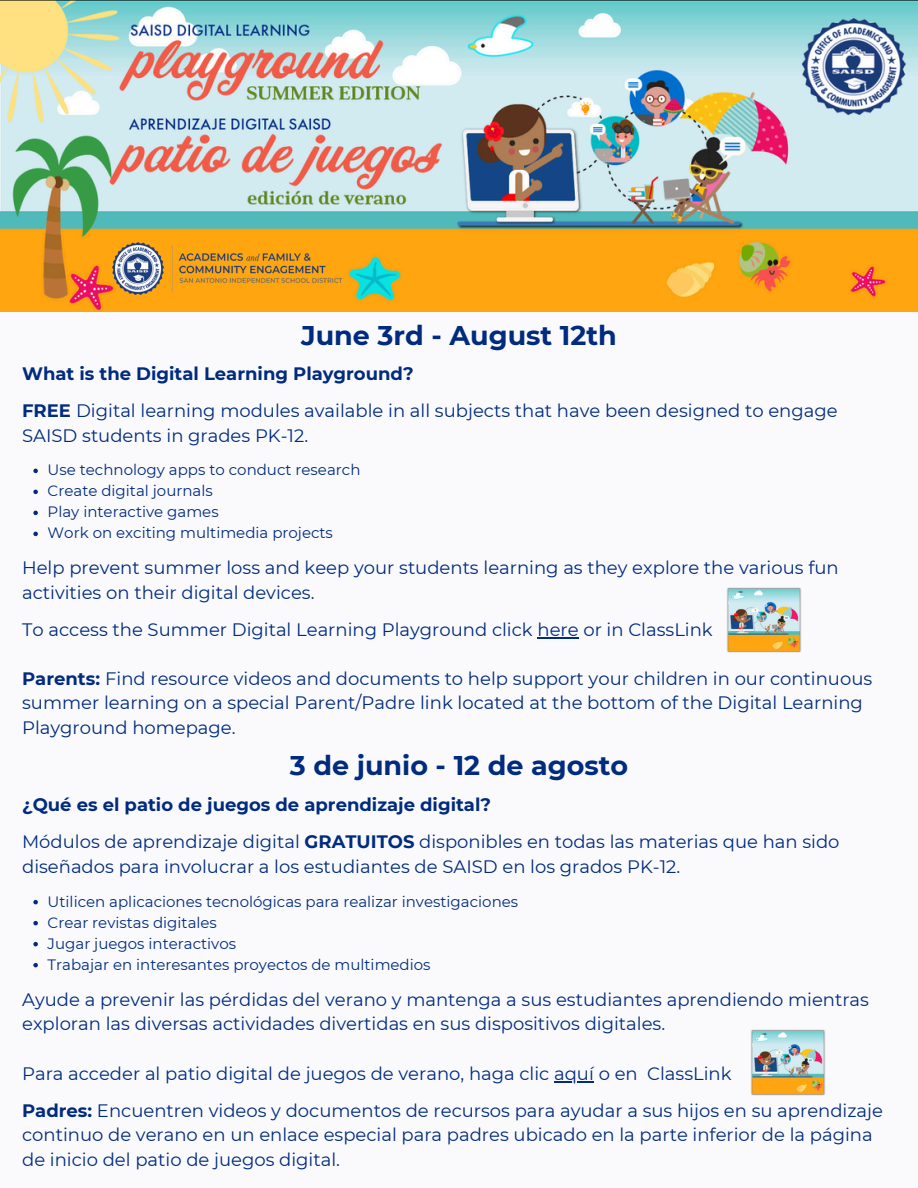
<style>
.page{position:relative;width:918px;height:1188px;background:#fafafc}
.page>*{position:absolute;margin:0;border:0;box-sizing:border-box;transform-origin:0 0}
.t1{font:700 27px "Montserrat";color:#002b7e}
.t2{font:18px/24.8px "Montserrat";color:#002b7e}
.t3{font:700 18px "Montserrat";color:#002b7e}
.t4{font:15px "Montserrat";color:#002b7e}
.s1{font-weight:700}
</style>
<div class="page">
<img style="left:0;top:0;width:918px;height:312px">
<img style="left:113px;top:243px;width:233px;height:51px">
<img style="left:727px;top:587px;width:74px;height:66px">
<svg style="left:33px;top:469px;width:5px;height:4px"></svg>
<svg style="left:33px;top:490px;width:5px;height:4px"></svg>
<svg style="left:33px;top:511px;width:5px;height:4px"></svg>
<svg style="left:33px;top:532px;width:5px;height:4px"></svg>
<hr style="left:538px;top:637px;width:41px;height:2px;background:#002b7e">
<svg style="left:33px;top:900px;width:5px;height:4px"></svg>
<svg style="left:33px;top:921px;width:5px;height:4px"></svg>
<svg style="left:33px;top:942px;width:5px;height:4px"></svg>
<svg style="left:33px;top:963px;width:5px;height:4px"></svg>
<hr style="left:554px;top:1081px;width:40px;height:2px;background:#002b7e">
<img style="left:751px;top:1029px;width:74px;height:67px">
<p class="t1" style="left:301px;top:319px;width:317px">June 3rd - August 12th</p>
<h2 class="t3" style="left:22px;top:363px;width:393px">What is the Digital Learning Playground?</h2>
<h3 class="t2" style="left:22px;top:398px;width:817px"><span class="s1">FREE</span> Digital learning modules available in all subjects that have been designed to engage<br>SAISD students in grades PK-12.</h3>
<p class="t4" style="left:48px;top:461px;width:314px">Use technology apps to conduct research</p>
<p class="t4" style="left:48px;top:482px;width:167px">Create digital journals</p>
<p class="t4" style="left:48px;top:503px;width:173px">Play interactive games</p>
<p class="t4" style="left:48px;top:524px;width:287px">Work on exciting multimedia projects</p>
<h3 class="t2" style="left:22px;top:556px;width:818px">Help prevent summer loss and keep your students learning as they explore the various fun activities on their digital devices.</h3>
<h3 class="t2" style="left:22px;top:617px;width:692px">To access the Summer Digital Learning Playground click here or in ClassLink</h3>
<h3 class="t2" style="left:22px;top:666px;width:852px"><span class="s1">Parents:</span> Find resource videos and documents to help support your children in our continuous summer learning on a special Parent/Padre link located at the bottom of the Digital Learning<br>Playground homepage.</h3>
<h1 class="t1" style="left:290px;top:748px;width:340px">3 de junio - 12 de agosto</h1>
<h2 class="t3" style="left:22px;top:794px;width:470px">¿Qué es el patio de juegos de aprendizaje digital?</h2>
<h3 class="t2" style="left:22px;top:829px;width:819px">Módulos de aprendizaje digital <span class="s1">GRATUITOS</span> disponibles en todas las materias que han sido diseñados para involucrar a los estudiantes de SAISD en los grados PK-12.</h3>
<p class="t4" style="left:48px;top:892px;width:472px">Utilicen aplicaciones tecnológicas para realizar investigaciones</p>
<p class="t4" style="left:48px;top:913px;width:171px">Crear revistas digitales</p>
<p class="t4" style="left:48px;top:934px;width:190px">Jugar juegos interactivos</p>
<p class="t4" style="left:48px;top:955px;width:384px">Trabajar en interesantes proyectos de multimedios</p>
<h3 class="t2" style="left:22px;top:987px;width:848px">Ayude a prevenir las pérdidas del verano y mantenga a sus estudiantes aprendiendo mientras exploran las diversas actividades divertidas en sus dispositivos digitales.</h3>
<h3 class="t2" style="left:22px;top:1061px;width:711px">Para acceder al patio digital de juegos de verano, haga clic aquí o en ClassLink</h3>
<h3 class="t2" style="left:22px;top:1098px;width:862px"><span class="s1">Padres:</span> Encuentren videos y documentos de recursos para ayudar a sus hijos en su aprendizaje</h3>
<p class="t2" style="left:22px;top:1123px;width:852px">continuo de verano en un enlace especial para padres ubicado en la parte inferior de la página de inicio del patio de juegos digital.</p>
</div>
